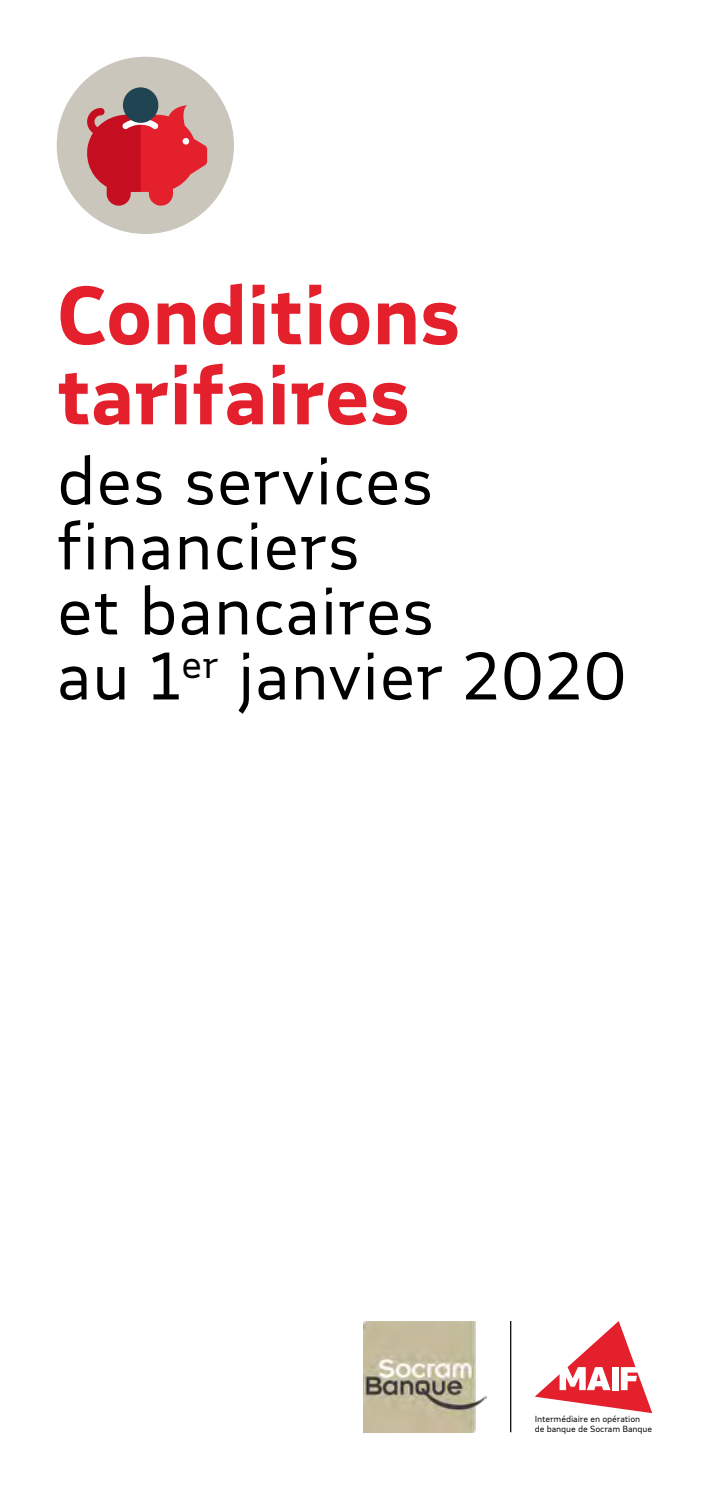
<style>
.page{position:relative;width:709px;height:1489px;background:#fff}
.page>*{position:absolute;margin:0;border:0;box-sizing:border-box;transform-origin:0 0}
.t1{font:700 80px "MAIF";letter-spacing:-.01em;color:#e4202c}
.t2{font:65px/65px "MAIF";color:#000}
.t3{font:8.5px "MAIF";letter-spacing:-.01em;color:#000}
</style>
<div class="page">
<div style="left:57px;top:57px;width:177px;height:177px;background:#cac6bc;border-radius:50%"></div>
<svg style="left:87px;top:87px;width:120px;height:119px"></svg>
<svg style="left:535px;top:1321px;width:117px;height:91px"></svg>
<img style="left:364px;top:1321px;width:122px;height:110px">
<hr style="left:510px;top:1320px;width:1px;height:111px;background:#000">
<p class="t1" style="left:57px;top:265px;width:405px">Conditions</p>
<p class="t1" style="left:57px;top:345px;width:355px">tarifaires</p>
<p class="t2" style="left:57px;top:447px;width:378px">des services</p>
<p class="t2" style="left:57px;top:512px;width:572px">financiers<br>et bancaires<br>au 1<sup>er</sup> janvier 2020</p>
<p class="t3" style="left:534px;top:1413px;width:107px">Intermédiaire en opération</p>
<p class="t3" style="left:534px;top:1423px;width:119px">de banque de Socram Banque</p>
</div>
